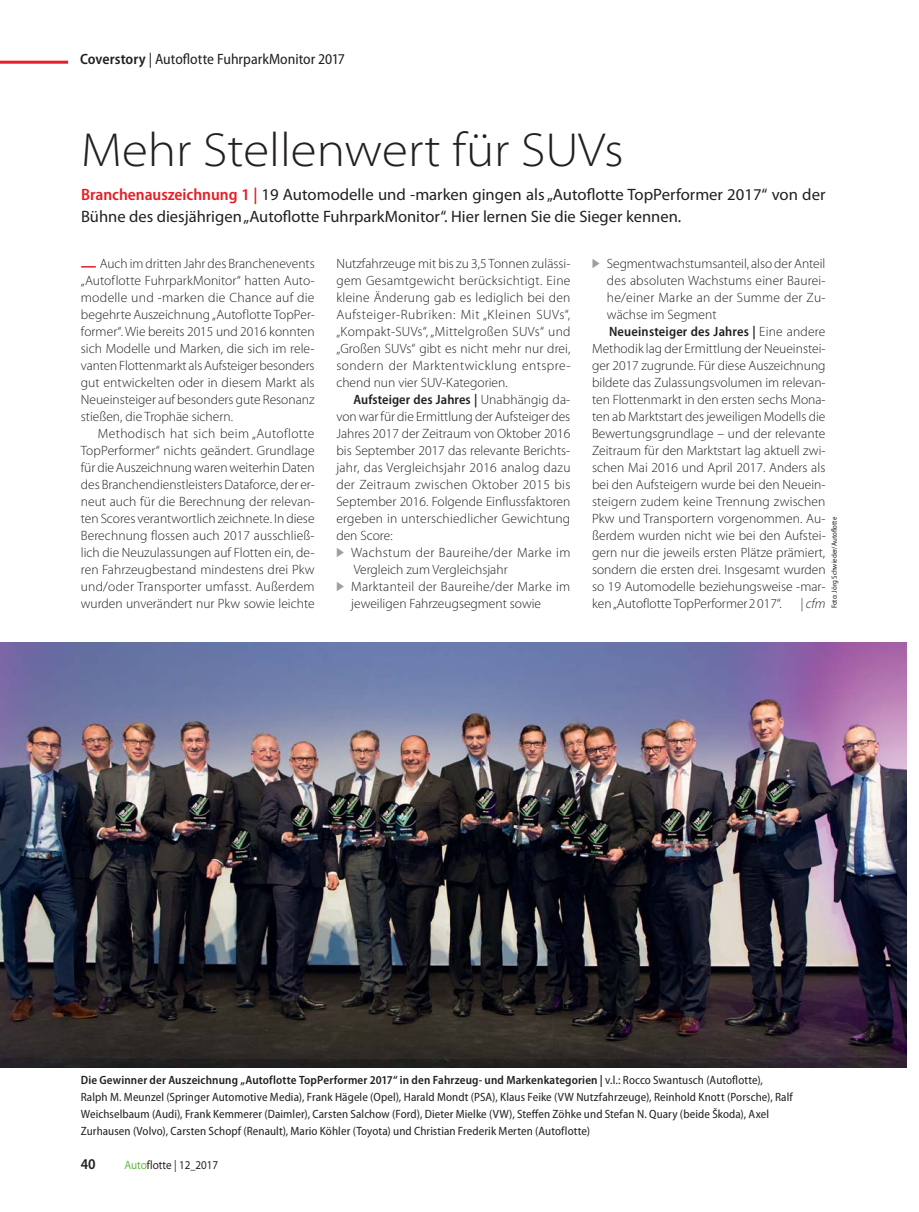
<style>
.page{position:relative;width:919px;height:1212px;background:#fff}
.page>*{position:absolute;margin:0;border:0;box-sizing:border-box;transform-origin:0 0}
.t1{font:300 semi-expanded 48px "Myriad Pro";color:#231f20}
.t2{font:16.5px/22.5px "Myriad Pro";color:#231f20}
.t3{font:semi-condensed 15px "Myriad Pro";color:#231f20}
.t4{font:600 semi-condensed 15px "Myriad Pro";color:#231f20}
.t5{font:300 13.5px/17px "Myriad Pro";color:#231f20;text-align:justify}
.t6{font:600 semi-condensed 13.5px "Myriad Pro";letter-spacing:.015em;color:#231f20}
.t7{font:300 13.5px "Myriad Pro";letter-spacing:.02em;color:#231f20}
.t8{font:italic 300 13.5px "Myriad Pro";color:#231f20}
.t9{font:semi-condensed 12px/17px "Myriad Pro";letter-spacing:.01em;color:#231f20}
.t10{font:semi-expanded 12px "Myriad Pro";color:#231f20;scale:.85 1}
.t11{font:semi-condensed 7.5px "Myriad Pro";color:#231f20}
.s1{font-weight:600}
.s2{font-weight:600;font-stretch:semi-condensed;color:#e61d24}
.s3{font-weight:600;font-stretch:semi-condensed}
.s4{font-weight:300;font-stretch:normal}
.s5{color:#61b645}
</style>
<div class="page">
<img style="left:0;top:642px;width:906px;height:425px">
<hr style="left:0;top:61px;width:68px;height:3px;background:#e61d24">
<p class="t3" style="left:80px;top:53px;width:266px"><span class="s1">Coverstory</span> | Autoflotte FuhrparkMonitor 2017</p>
<h1 class="t1" style="left:81px;top:121px;width:544px">Mehr Stellenwert für SUVs</h1>
<p class="t2" style="left:81px;top:185px;width:745px"><span class="s2">Branchenauszeichnung 1 |</span> 19 Automodelle und -marken gingen als „Autoflotte TopPerformer 2017“ von der<br>Bühne des diesjährigen „Autoflotte FuhrparkMonitor“. Hier lernen Sie die Sieger kennen.</p>
<p class="t5" style="left:81px;top:256px;width:235px;text-indent:19px">Auch im dritten Jahr des Branchenevents „Autoflotte FuhrparkMonitor“ hatten Auto&shy;modelle und -marken die Chance auf die begehrte Auszeichnung „Autoflotte TopPer&shy;former“. Wie bereits 2015 und 2016 konnten sich Modelle und Marken, die sich im rele&shy;vanten Flottenmarkt als Aufsteiger besonders gut entwickelten oder in diesem Markt als Neueinsteiger auf besonders gute Resonanz stießen, die Trophäe sichern.</p>
<p class="t5" style="left:81px;top:426px;width:235px;text-indent:17px">Methodisch hat sich beim „Autoflotte TopPerformer“ nichts geändert. Grundlage für die Auszeichnung waren weiterhin Daten des Branchendienstleisters Dataforce, der er&shy;neut auch für die Berechnung der relevan&shy;ten Scores verantwortlich zeichnete. In diese Berechnung flossen auch 2017 ausschließ&shy;lich die Neuzulassungen auf Flotten ein, de&shy;ren Fahrzeugbestand mindestens drei Pkw und/oder Transporter umfasst. Außerdem wurden unverändert nur Pkw sowie leichte</p>
<p class="t5" style="left:336px;top:256px;width:236px">Nutzfahrzeuge mit bis zu 3,5 Tonnen zulässi&shy;gem Gesamtgewicht berücksichtigt. Eine kleine Änderung gab es lediglich bei den Aufsteiger-Rubriken: Mit „Kleinen SUVs“, „Kompakt-SUVs“, „Mittelgroßen SUVs“ und „Großen SUVs“ gibt es nicht mehr nur drei, sondern der Marktentwicklung entspre&shy;chend nun vier SUV-Kategorien.</p>
<p class="t5" style="left:336px;top:392px;width:235px;text-indent:17px"><span class="s3">Aufsteiger des Jahres |</span> Unabhängig da&shy;von war für die Ermittlung der Aufsteiger des Jahres 2017 der Zeitraum von Oktober 2016 bis September 2017 das relevante Berichts&shy;jahr, das Vergleichsjahr 2016 analog dazu der Zeitraum zwischen Oktober 2015 bis September 2016. Folgende Einflussfaktoren ergeben in unterschiedlicher Gewichtung den Score:</p>
<p class="t5" style="left:351px;top:545px;width:221px;text-align:left">Wachstum der Baureihe/der Marke im Vergleich zum Vergleichsjahr Marktanteil der Baureihe/der Marke im jeweiligen Fahrzeugsegment sowie</p>
<p class="t5" style="left:607px;top:256px;width:220px">Segmentwachstumsanteil, also der Anteil</p>
<p class="t5" style="left:607px;top:273px;width:220px">des absoluten Wachstums einer Baurei-</p>
<p class="t7" style="left:607px;top:292px;width:220px">he/einer Marke an der Summe der Zu-</p>
<p class="t5" style="left:607px;top:307px;width:111px">wächse im Segment</p>
<p class="t6" style="left:609px;top:326px;width:218px">Neueinsteiger des Jahres | <span class="s4">Eine andere</span></p>
<p class="t5" style="left:592px;top:341px;width:235px">Methodik lag der Ermittlung der Neueinstei-</p>
<p class="t5" style="left:592px;top:358px;width:235px">ger 2017 zugrunde. Für diese Auszeichnung</p>
<p class="t5" style="left:592px;top:375px;width:235px">bildete das Zulassungsvolumen im relevan-</p>
<p class="t5" style="left:592px;top:392px;width:235px">ten Flottenmarkt in den ersten sechs Mona-</p>
<p class="t5" style="left:592px;top:409px;width:235px">ten ab Marktstart des jeweiligen Modells die</p>
<p class="t5" style="left:592px;top:426px;width:235px">Bewertungsgrundlage – und der relevante</p>
<p class="t5" style="left:592px;top:443px;width:235px">Zeitraum für den Marktstart lag aktuell zwi-</p>
<p class="t5" style="left:592px;top:460px;width:235px">schen Mai 2016 und April 2017. Anders als</p>
<p class="t5" style="left:592px;top:477px;width:235px">bei den Aufsteigern wurde bei den Neuein-</p>
<p class="t5" style="left:592px;top:494px;width:235px">steigern zudem keine Trennung zwischen</p>
<p class="t5" style="left:592px;top:511px;width:235px">Pkw und Transportern vorgenommen. Au-</p>
<p class="t5" style="left:592px;top:528px;width:235px">ßerdem wurden nicht wie bei den Aufstei-</p>
<p class="t5" style="left:592px;top:545px;width:235px">gern nur die jeweils ersten Plätze prämiert,</p>
<p class="t5" style="left:592px;top:562px;width:235px">sondern die ersten drei. Insgesamt wurden</p>
<p class="t5" style="left:592px;top:579px;width:235px">so 19 Automodelle beziehungsweise -mar-</p>
<p class="t5" style="left:592px;top:596px;width:191px">ken „Autoflotte TopPerformer 2 017“.</p>
<p class="t8" style="left:800px;top:596px;width:27px">| cfm</p>
<p class="t11" style="left:831px;top:608px;width:93px;rotate:-90deg">Foto: Jörg Schwieder/Autoflotte</p>
<p class="t9" style="left:81px;top:1073px;width:713px"><span class="s1">Die Gewinner der Auszeichnung „Autoflotte TopPerformer 2017“ in den Fahrzeug- und Markenkategorien |</span> v.l.: Rocco Swantusch (Autoflotte), Ralph M. Meunzel (Springer Automotive Media), Frank Hägele (Opel), Harald Mondt (PSA), Klaus Feike (VW Nutzfahrzeuge), Reinhold Knott (Porsche), Ralf Weichselbaum (Audi), Frank Kemmerer (Daimler), Carsten Salchow (Ford), Dieter Mielke (VW), Steffen Zöhke und Stefan N. Quary (beide Škoda), Axel Zurhausen (Volvo), Carsten Schopf (Renault), Mario Köhler (Toyota) und Christian Frederik Merten (Autoflotte)</p>
<p class="t4" style="left:81px;top:1159px;width:16px">40</p>
<p class="t10" style="left:124px;top:1158px;width:112px"><span class="s5">Auto</span>flotte | 12_2017</p>
</div>
